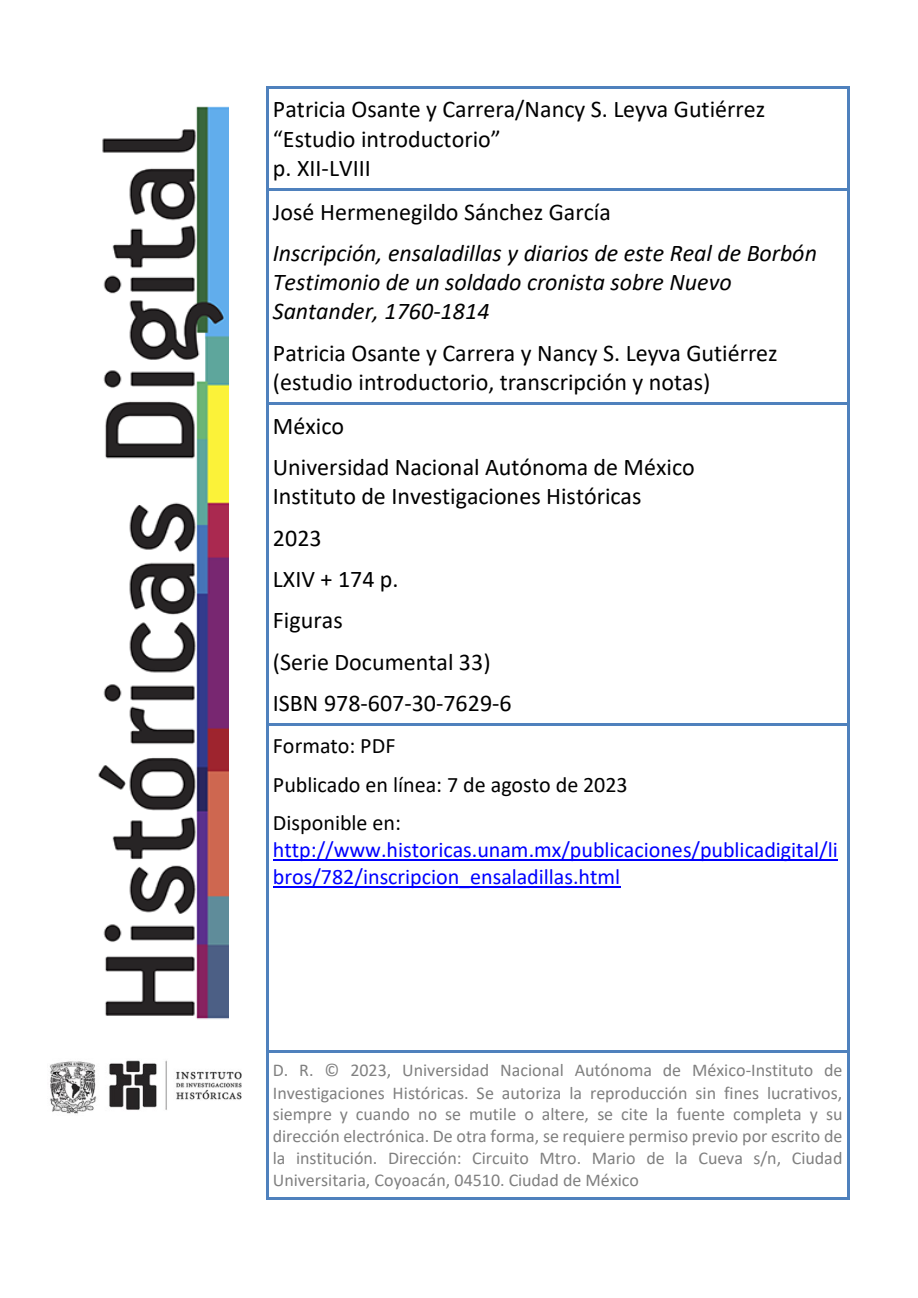
<style>
.page{position:relative;width:918px;height:1298px;background:#fff}
.page>*{position:absolute;margin:0;border:0;box-sizing:border-box;transform-origin:0 0}
.t1{font:24px/29.2px "Calibri";color:#000}
.t2{font:italic 24px/29.2px "Calibri";color:#000}
.t3{font:22px/26.8px "Calibri";color:#00f}
.t4{font:22px "Calibri";color:#000}
.t5{font:18px/22px "Calibri";color:#808080;text-align:justify}
</style>
<div class="page">
<svg style="left:266px;top:86px;width:3px;height:8px"></svg>
<hr style="left:269px;top:86px;width:578px;height:3px;background:#4f81bd">
<svg style="left:847px;top:86px;width:3px;height:8px"></svg>
<hr style="left:266px;top:94px;width:3px;height:94px;background:#4f81bd">
<hr style="left:847px;top:94px;width:3px;height:94px;background:#4f81bd">
<svg style="left:266px;top:188px;width:3px;height:9px"></svg>
<hr style="left:269px;top:188px;width:578px;height:3px;background:#4f81bd">
<svg style="left:847px;top:188px;width:3px;height:9px"></svg>
<hr style="left:266px;top:197px;width:3px;height:205px;background:#4f81bd">
<hr style="left:847px;top:197px;width:3px;height:205px;background:#4f81bd">
<svg style="left:266px;top:402px;width:3px;height:9px"></svg>
<hr style="left:269px;top:402px;width:578px;height:3px;background:#4f81bd">
<svg style="left:847px;top:402px;width:3px;height:9px"></svg>
<hr style="left:266px;top:411px;width:3px;height:312px;background:#4f81bd">
<hr style="left:847px;top:411px;width:3px;height:312px;background:#4f81bd">
<hr style="left:273px;top:860px;width:565px;height:1px;background:#00f">
<hr style="left:273px;top:887px;width:347px;height:1px;background:#00f">
<svg style="left:266px;top:723px;width:3px;height:9px"></svg>
<hr style="left:269px;top:723px;width:578px;height:3px;background:#4f81bd">
<svg style="left:847px;top:723px;width:3px;height:9px"></svg>
<hr style="left:266px;top:732px;width:3px;height:318px;background:#4f81bd">
<hr style="left:847px;top:732px;width:3px;height:318px;background:#4f81bd">
<svg style="left:266px;top:1050px;width:3px;height:9px"></svg>
<hr style="left:269px;top:1050px;width:578px;height:3px;background:#4f81bd">
<svg style="left:847px;top:1050px;width:3px;height:9px"></svg>
<hr style="left:266px;top:1059px;width:3px;height:138px;background:#4f81bd">
<hr style="left:269px;top:1197px;width:578px;height:3px;background:#4f81bd">
<hr style="left:847px;top:1059px;width:3px;height:138px;background:#4f81bd">
<img style="left:98px;top:106px;width:131px;height:914px">
<img style="left:49px;top:1060px;width:193px;height:54px">
<p class="t1" style="left:273px;top:94px;width:494px">Patricia Osante y Carrera/Nancy S. Leyva Gutiérrez</p>
<p class="t1" style="left:273px;top:123px;width:229px">“Estudio introductorio”</p>
<p class="t1" style="left:273px;top:153px;width:99px">p. XII-LVIII</p>
<p class="t1" style="left:273px;top:196px;width:340px">José Hermenegildo Sánchez García</p>
<p class="t2" style="left:273px;top:237px;width:546px">Inscripción, ensaladillas y diarios de este Real de Borbón<br>Testimonio de un soldado cronista sobre Nuevo<br>Santander, 1760-1814</p>
<p class="t1" style="left:273px;top:338px;width:506px">Patricia Osante y Carrera y Nancy S. Leyva Gutiérrez (estudio introductorio, transcripción y notas)</p>
<p class="t1" style="left:273px;top:411px;width:73px">México</p>
<p class="t1" style="left:273px;top:452px;width:423px">Universidad Nacional Autónoma de México<br>Instituto de Investigaciones Históricas</p>
<p class="t1" style="left:273px;top:523px;width:50px">2023</p>
<p class="t1" style="left:273px;top:564px;width:127px">LXIV + 174 p.</p>
<p class="t1" style="left:273px;top:605px;width:71px">Figuras</p>
<p class="t1" style="left:273px;top:646px;width:219px">(Serie Documental 33)</p>
<p class="t1" style="left:273px;top:688px;width:240px">ISBN 978-607-30-7629-6</p>
<p class="t4" style="left:273px;top:730px;width:124px">Formato: PDF</p>
<p class="t4" style="left:273px;top:769px;width:356px">Publicado en línea: 7 de agosto de 2023</p>
<p class="t4" style="left:273px;top:808px;width:130px">Disponible en:</p>
<p class="t3" style="left:273px;top:836px;width:567px">http://www.historicas.unam.mx/publicaciones/publicadigital/li bros/782/inscripcion_ensaladillas.html</p>
<p class="t5" style="left:273px;top:1059px;width:571px">D. R. © 2023, Universidad Nacional Autónoma de México-Instituto de Investigaciones Históricas. Se autoriza la reproducción sin fines lucrativos, siempre y cuando no se mutile o altere, se cite la fuente completa y su dirección electrónica. De otra forma, se requiere permiso previo por escrito de la institución. Dirección: Circuito Mtro. Mario de la Cueva s/n, Ciudad Universitaria, Coyoacán, 04510. Ciudad de México</p>
</div>
